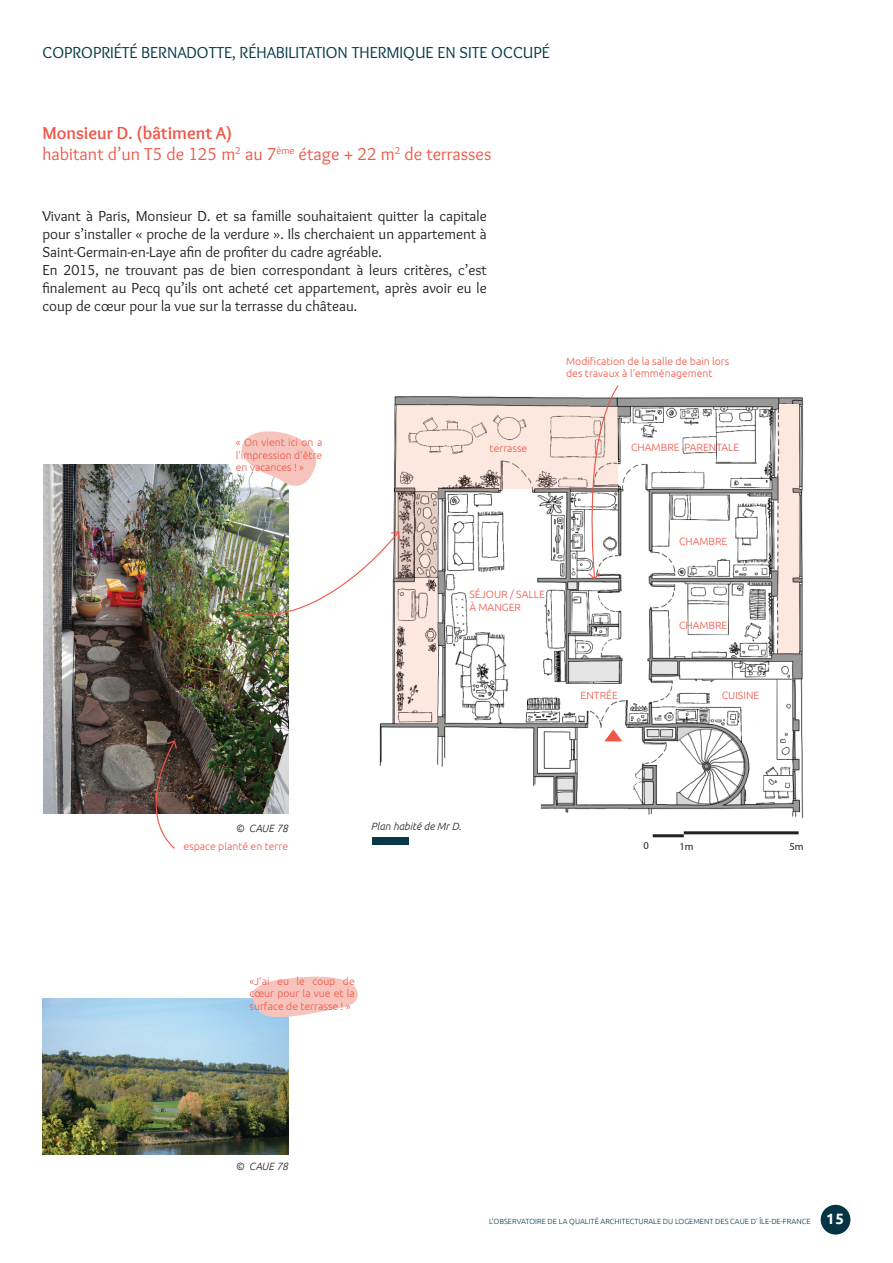
<style>
.page{position:relative;width:893px;height:1263px;background:#fff}
.page>*{position:absolute;margin:0;border:0;box-sizing:border-box;transform-origin:0 0}
.t1{font:18px/21.6px "Overlock";color:#f05547}
.t2{font:16.5px "Overlock";color:#083848}
.t3{font:15px/18px "Overlock";color:#231f20}
.t4{font:300 10.5px/12.6px "Ubuntu";color:#f05547;text-align:justify}
.t5{font:italic 300 10.5px "Ubuntu";color:#231f20}
.t6{font:10.5px "Myriad Pro";color:#231f20}
.t7{font:300 7.5px "Ubuntu";color:#083848}
.s1{font-weight:700}
.s2{font-weight:700;font-size:15px;color:#fff}
</style>
<div class="page">
<img style="left:43px;top:465px;width:245px;height:348px">
<img style="left:43px;top:998px;width:245px;height:157px">
<div style="left:821px;top:1205px;width:29px;height:29px;background:#053445;border-radius:50%"></div>
<div style="left:372px;top:838px;width:36px;height:7px;background:#083848"></div>
<svg style="left:245px;top:976px;width:113px;height:48px"></svg>
<svg style="left:234px;top:431px;width:83px;height:66px"></svg>
<hr style="left:653px;top:834px;width:31px;height:3px;background:#231f20">
<hr style="left:684px;top:831px;width:115px;height:3px;background:#231f20">
<img style="left:379px;top:396px;width:425px;height:423px">
<img style="left:395px;top:406px;width:223px;height:317px">
<svg style="left:604px;top:729px;width:18px;height:12px"></svg>
<div style="left:778px;top:405px;width:20px;height:248px;background:#fde8df"></div>
<img style="left:235px;top:530px;width:166px;height:104px">
<svg style="left:581px;top:385px;width:39px;height:195px"></svg>
<svg style="left:133px;top:740px;width:45px;height:109px"></svg>
<p class="t2" style="left:43px;top:44px;width:509px">COPROPRIÉTÉ BERNADOTTE, RÉHABILITATION THERMIQUE EN SITE OCCUPÉ</p>
<p class="t1" style="left:43px;top:122px;width:450px"><span class="s1">Monsieur D. (bâtiment A)<br></span>habitant d’un T5 de 125 m<sup>2</sup> au 7<sup>ème</sup> étage + 22 m<sup>2</sup> de terrasses</p>
<p class="t3" style="left:43px;top:207px;width:446px">Vivant à Paris, Monsieur D. et sa famille souhaitaient quitter la capitale pour s’installer « proche de la verdure ». Ils cherchaient un appartement à Saint-Germain-en-Laye afin de profiter du cadre agréable.<br>En 2015, ne trouvant pas de bien correspondant à leurs critères, c’est finalement au Pecq qu’ils ont acheté cet appartement, après avoir eu le coup de cœur pour la vue sur la terrasse du château.</p>
<p class="t4" style="left:236px;top:436px;width:88px">« On vient ici on a l’impression d’être en vacances ! »</p>
<p class="t4" style="left:490px;top:442px;width:39px">terrasse</p>
<p class="t4" style="left:566px;top:355px;width:165px">Modification de la salle de bain lors des travaux à l’emménagement</p>
<p class="t4" style="left:631px;top:440px;width:110px">CHAMBRE PARENTALE</p>
<p class="t4" style="left:469px;top:588px;width:77px">SÉJOUR / SALLE<br>À MANGER</p>
<p class="t4" style="left:679px;top:535px;width:50px">CHAMBRE</p>
<p class="t4" style="left:679px;top:619px;width:50px">CHAMBRE</p>
<p class="t4" style="left:581px;top:689px;width:39px">ENTRÉE</p>
<p class="t4" style="left:722px;top:689px;width:39px">CUISINE</p>
<p class="t5" style="left:236px;top:822px;width:54px">© CAUE 78</p>
<p class="t4" style="left:184px;top:839px;width:106px">espace planté en terre</p>
<p class="t5" style="left:371px;top:820px;width:92px">Plan habité de Mr D.</p>
<p class="t6" style="left:643px;top:839px;width:7px">0</p>
<p class="t6" style="left:680px;top:840px;width:16px">1m</p>
<p class="t6" style="left:789px;top:840px;width:16px">5m</p>
<p class="t4" style="left:250px;top:974px;width:107px">«J’ai eu le coup de cœur pour la vue et la surface de terrasse ! »</p>
<p class="t5" style="left:236px;top:1160px;width:54px">© CAUE 78</p>
<p class="t7" style="left:489px;top:1217px;width:357px">L’OBSERVATOIRE DE LA QUALITÉ ARCHITECTURALE DU LOGEMENT DES CAUE D’ ÎLE-DE-FRANCE <span class="s2">15</span></p>
</div>
